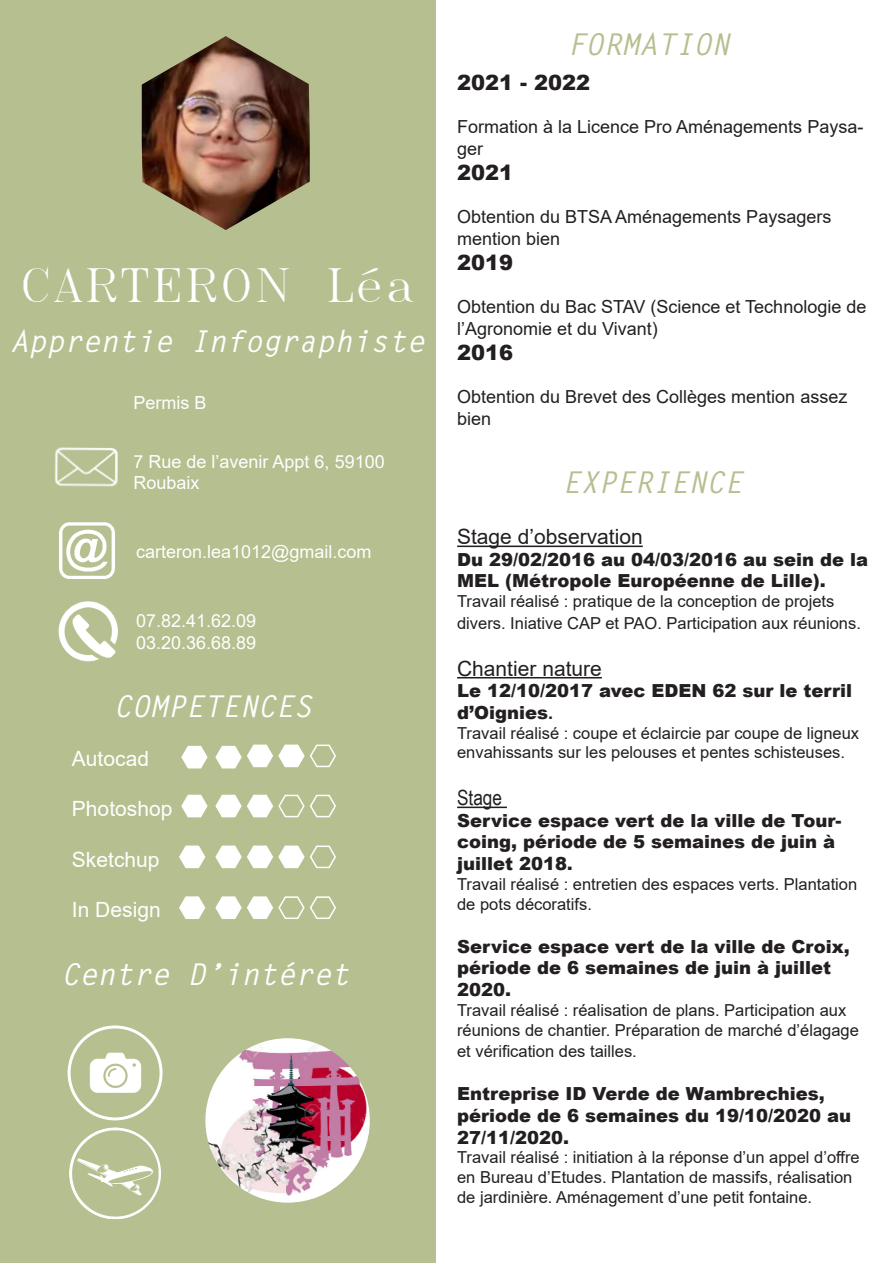
<style>
.page{position:relative;width:893px;height:1263px;background:#fff}
.page>*{position:absolute;margin:0;border:0;box-sizing:border-box;transform-origin:0 0}
.t1{font:45px "Roman T";color:#fff}
.t2{font:italic 700 30px "Letter Gothic Std";color:#fff}
.t3{font:italic 700 30px "Letter Gothic Std";color:#b5bf8f}
.t4{font:21px "Arial";color:#231f20}
.t5{font:21px "Arial";color:#fff}
.t6{font:900 21px "Arial";color:#231f20}
.t7{font:21px "Arial Narrow";color:#231f20}
.t8{font:900 18px/21.6px "Arial";color:#231f20}
.t9{font:18px/21.6px "Arial";color:#231f20}
.t10{font:18px/21.6px "Arial";color:#fff}
.t11{font:16.5px/19.8px "Arial";color:#231f20}
.s1{font-weight:700}
.s2{font-size:16.5px}
</style>
<div class="page">
<div style="left:0;top:0;width:436px;height:1263px;background:#b5bf8f"></div>
<img style="left:59px;top:522px;width:56px;height:57px">
<img style="left:49px;top:429px;width:76px;height:76px;border-radius:38px">
<img style="left:58px;top:601px;width:60px;height:61px">
<svg style="left:181px;top:745px;width:27px;height:24px"></svg>
<svg style="left:181px;top:794px;width:27px;height:24px"></svg>
<svg style="left:179px;top:845px;width:27px;height:24px"></svg>
<svg style="left:179px;top:896px;width:27px;height:23px"></svg>
<svg style="left:215px;top:896px;width:121px;height:23px"></svg>
<svg style="left:215px;top:845px;width:121px;height:24px"></svg>
<svg style="left:215px;top:794px;width:121px;height:24px"></svg>
<svg style="left:215px;top:744px;width:121px;height:25px"></svg>
<img style="left:69px;top:1027px;width:92px;height:92px;border-radius:46px">
<div style="left:68px;top:1025px;width:95px;height:95px;border:3px solid #fff;border-radius:50%"></div>
<img style="left:205px;top:1038px;width:165px;height:165px;border-radius:82px">
<img style="left:69px;top:1127px;width:92px;height:92px;border-radius:46px">
<img style="left:142px;top:36px;width:168px;height:194px">
<hr style="left:457px;top:545px;width:186px;height:2px;background:#231f20">
<hr style="left:457px;top:677px;width:145px;height:1px;background:#231f20">
<hr style="left:457px;top:806px;width:50px;height:2px;background:#231f20">
<p class="t1" style="left:19px;top:255px;width:398px">CARTERON Léa</p>
<p class="t2" style="left:11px;top:323px;width:416px">Apprentie Infographiste</p>
<p class="t10" style="left:134px;top:391px;width:75px">Permis B</p>
<p class="t10" style="left:134px;top:450px;width:253px">7 Rue de l’avenir Appt 6, 59100<br>Roubaix</p>
<p class="t10" style="left:136px;top:540px;width:237px">carteron.lea1012@gmail.com</p>
<p class="t10" style="left:136px;top:610px;width:122px">07.82.41.62.09</p>
<p class="t10" style="left:136px;top:632px;width:122px">03.20.36.68.89</p>
<p class="t2" style="left:114px;top:687px;width:199px">COMPETENCES</p>
<p class="t5" style="left:72px;top:744px;width:79px">Autocad</p>
<p class="t5" style="left:72px;top:794px;width:102px">Photoshop</p>
<p class="t5" style="left:72px;top:845px;width:89px">Sketchup</p>
<p class="t5" style="left:72px;top:895px;width:90px">In Design</p>
<p class="t2" style="left:61px;top:956px;width:290px">Centre D’intéret</p>
<p class="t3" style="left:567px;top:26px;width:163px">FORMATION</p>
<p class="t6" style="left:457px;top:67px;width:135px">2021 - 2022</p>
<p class="t9" style="left:457px;top:116px;width:408px">Formation à la Licence Pro Aménagements Paysa&shy;ger</p>
<p class="t6" style="left:457px;top:157px;width:58px">2021</p>
<p class="t9" style="left:457px;top:206px;width:376px">Obtention du BTSA Aménagements Paysagers mention bien</p>
<p class="t6" style="left:457px;top:247px;width:58px">2019</p>
<p class="t9" style="left:457px;top:296px;width:411px">Obtention du Bac STAV (Science et Technologie de l’Agronomie et du Vivant)</p>
<p class="t6" style="left:457px;top:337px;width:58px">2016</p>
<p class="t9" style="left:457px;top:386px;width:392px">Obtention du Brevet des Collèges mention assez bien</p>
<p class="t3" style="left:562px;top:464px;width:181px">EXPERIENCE</p>
<p class="t4" style="left:457px;top:522px;width:187px">Stage d’observation</p>
<p class="t8" style="left:457px;top:548px;width:413px">Du 29/02/2016 au 04/03/2016 au sein de la<br>MEL (Métropole Européenne de Lille).</p>
<p class="t11" style="left:457px;top:590px;width:405px;line-height:21.6px">Travail réalisé : pratique de la conception de projets divers. Iniative CAP et PAO. Participation aux réunions.</p>
<p class="t4" style="left:457px;top:654px;width:146px">Chantier nature</p>
<p class="t8" style="left:457px;top:679px;width:397px">Le 12/10/2017 avec EDEN 62 sur le terril d’Oignies<span class="s1">.</span></p>
<p class="t11" style="left:457px;top:723px;width:403px">Travail réalisé : coupe et éclaircie par coupe de ligneux envahissants sur les pelouses et pentes schisteuses.</p>
<p class="t7" style="left:457px;top:782px;width:47px">Stage</p>
<p class="t8" style="left:457px;top:809px;width:386px">Service espace vert de la ville de Tour&shy;coing, période de 5 semaines de juin à juillet 2018<span class="s2">.</span></p>
<p class="t11" style="left:457px;top:874px;width:402px">Travail réalisé : entretien des espaces verts. Plantation de pots décoratifs.</p>
<p class="t8" style="left:457px;top:935px;width:394px">Service espace vert de la ville de Croix, période de 6 semaines de juin à juillet<br>2020.</p>
<p class="t11" style="left:457px;top:1000px;width:403px">Travail réalisé : réalisation de plans. Participation aux réunions de chantier. Préparation de marché d’élagage</p>
<p class="t11" style="left:457px;top:1041px;width:181px">et vérification des tailles.</p>
<p class="t8" style="left:457px;top:1082px;width:396px">Entreprise ID Verde de Wambrechies, période de 6 semaines du 19/10/2020 au<br>27/11/2020.</p>
<p class="t11" style="left:457px;top:1147px;width:404px">Travail réalisé : initiation à la réponse d’un appel d’offre en Bureau d’Etudes. Plantation de massifs, réalisation de jardinière. Aménagement d’une petit fontaine.</p>
</div>
